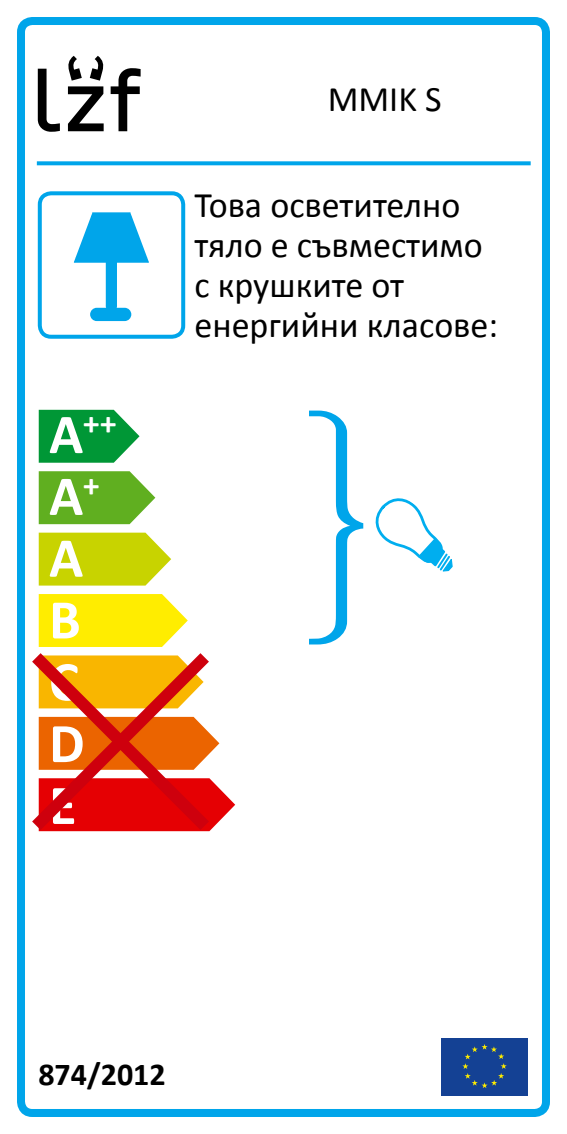
<style>
.page{position:relative;width:567px;height:1134px;background:#fff}
.page>*{position:absolute;margin:0;border:0;box-sizing:border-box;transform-origin:0 0}
.t1{font:700 56.4px/62px "Calibri";color:#fff}
.t2{font:36px/40px "Calibri";color:#000}
.t3{font:700 32.8px "Calibri";color:#fff}
.t4{font:700 32px "Calibri";color:#000}
.s1{font-size:56.4px}
</style>
<div class="page">
<div style="left:17px;top:17px;width:533px;height:1100px;border:8px solid #00a5ea;border-radius:11px"></div>
<svg style="left:37px;top:161px;width:494px;height:4px;background:#14aceb"></svg>
<div style="left:38px;top:191px;width:147px;height:148px;border:4px solid #00a5ea;border-radius:11px"></div>
<svg style="left:39px;top:533px;width:132px;height:53px;background:#cdd71a"></svg>
<svg style="left:39px;top:471px;width:116px;height:53px;background:#71b738"></svg>
<svg style="left:39px;top:410px;width:101px;height:53px;background:#22a551"></svg>
<svg style="left:39px;top:594px;width:149px;height:46px;background:#ffee14"></svg>
<svg style="left:222px;top:791px;width:13px;height:28px"></svg>
<div style="left:441px;top:1037px;width:86px;height:58px;background:#144194"></div>
<svg style="left:462px;top:1044px;width:45px;height:44px"></svg>
<svg style="left:19px;top:640px;width:203px;height:203px"></svg>
<svg style="left:309px;top:411px;width:144px;height:233px"></svg>
<svg style="left:74px;top:212px;width:75px;height:102px"></svg>
<div style="left:90px;top:308px;width:41px;height:13px;background:#00a5ea;border-radius:7px"></div>
<svg style="left:111px;top:68px;width:30px;height:63px"></svg>
<svg style="left:38px;top:69px;width:22px;height:63px"></svg>
<svg style="left:67px;top:56px;width:37px;height:75px"></svg>
<p class="t3" style="left:49px;top:402px;width:69px"><span class="s1">A</span>++</p>
<h1 class="t1" style="left:49px;top:465px;width:52px">A<sup>+<br></sup>A<br>B<br>C<br>D<br>E</h1>
<p class="t2" style="left:328px;top:79px;width:116px">MMIK S</p>
<p class="t2" style="left:194px;top:185px;width:305px">Това осветително тяло е съвместимо с крушките от енергийни класове:</p>
<p class="t4" style="left:38px;top:1054px;width:129px">874/2012</p>
</div>
